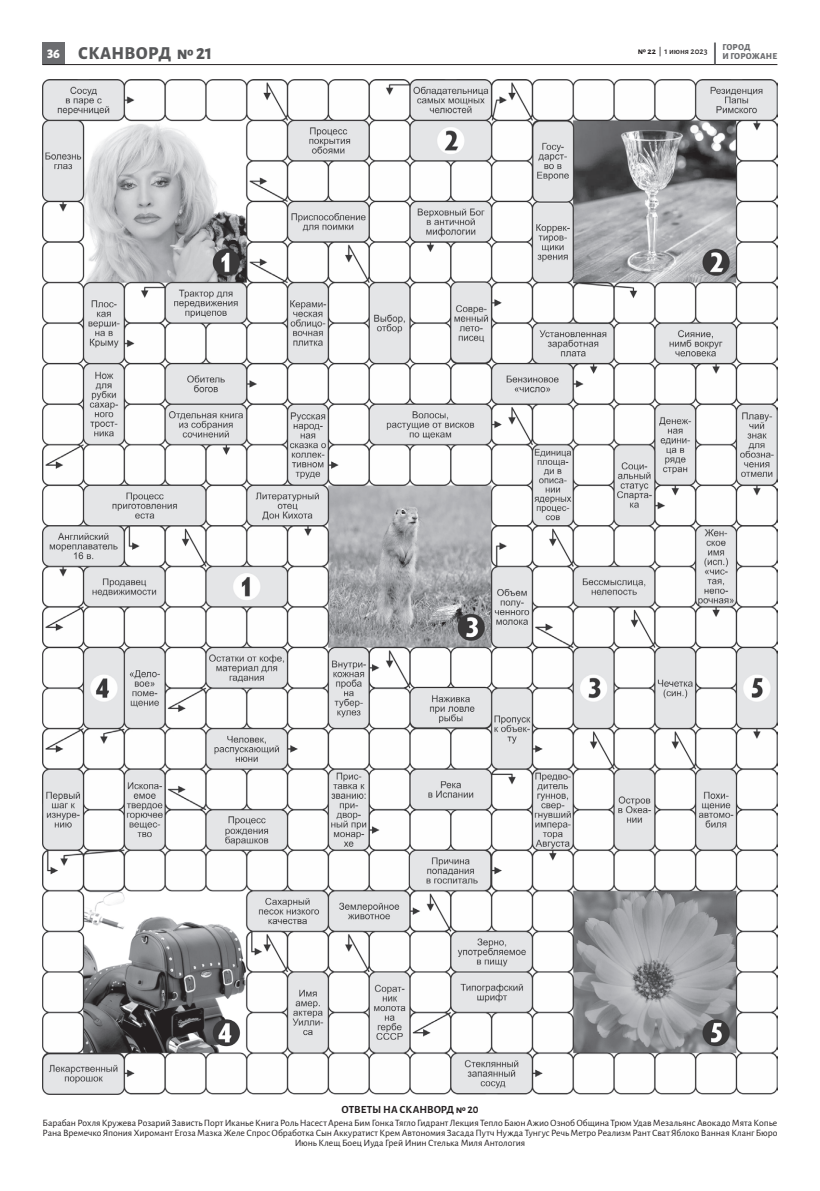
<style>
.page{position:relative;width:820px;height:1191px;background:#fff}
.page>*{position:absolute;margin:0;border:0;box-sizing:border-box;transform-origin:0 0}
.t1{font:800 18px "Alegreya Sans";letter-spacing:.02em;color:#57585a}
.t2{font:800 14px "Alegreya Sans";color:#fff}
.t3{font:700 11px "Alegreya Sans";color:#231f20}
.t4{font:9.7px/9.7px "Alegreya Sans";letter-spacing:-.005em;color:#231f20;text-align:center}
.t5{font:800 9px "Alegreya Sans";letter-spacing:.015em;color:#6c6d70}
.t6{font:500 9px "Alegreya Sans";color:#231f20}
.s1{font-weight:700}
</style>
<div class="page">
<div style="left:43px;top:43px;width:22px;height:22px;background:#6c6d70"></div>
<hr style="left:43px;top:64px;width:734px;height:1px;background:#231f20">
<hr style="left:713px;top:43px;width:2px;height:21px;background:#6c6d70">
<img style="left:43px;top:79px;width:734px;height:1015px">
<p class="t5" style="left:722px;top:40px;width:30px">ГОРОД</p>
<p class="t6" style="left:637px;top:45px;width:71px"><span class="s1">№ 22</span> | 1 июня 2023</p>
<h1 class="t1" style="left:78px;top:40px;width:135px">СКАНВОРД № 21</h1>
<h2 class="t2" style="left:47px;top:43px;width:15px">36</h2>
<p class="t5" style="left:722px;top:49px;width:56px">И ГОРОЖАНЕ</p>
<p class="t3" style="left:341px;top:1101px;width:139px">ОТВЕТЫ НА СКАНВОРД № 20</p>
<p class="t4" style="left:43px;top:1118px;width:736px">Барабан Рохля Кружева Розарий Зависть Порт Иканье Книга Роль Насест Арена Бим Гонка Тягло Гидрант Лекция Тепло Баюн Ажио Озноб Община Трюм Удав Мезальянс Авокадо Мята Копье<br>Рана Времечко Япония Хиромант Егоза Мазка Желе Спрос Обработка Сын Аккуратист Крем Автономия Засада Путч Нужда Тунгус Речь Метро Реализм Рант Сват Яблоко Ванная Кланг Бюро<br>Июнь Клещ Боец Иуда Грей Инин Стелька Миля Антология</p>
</div>
